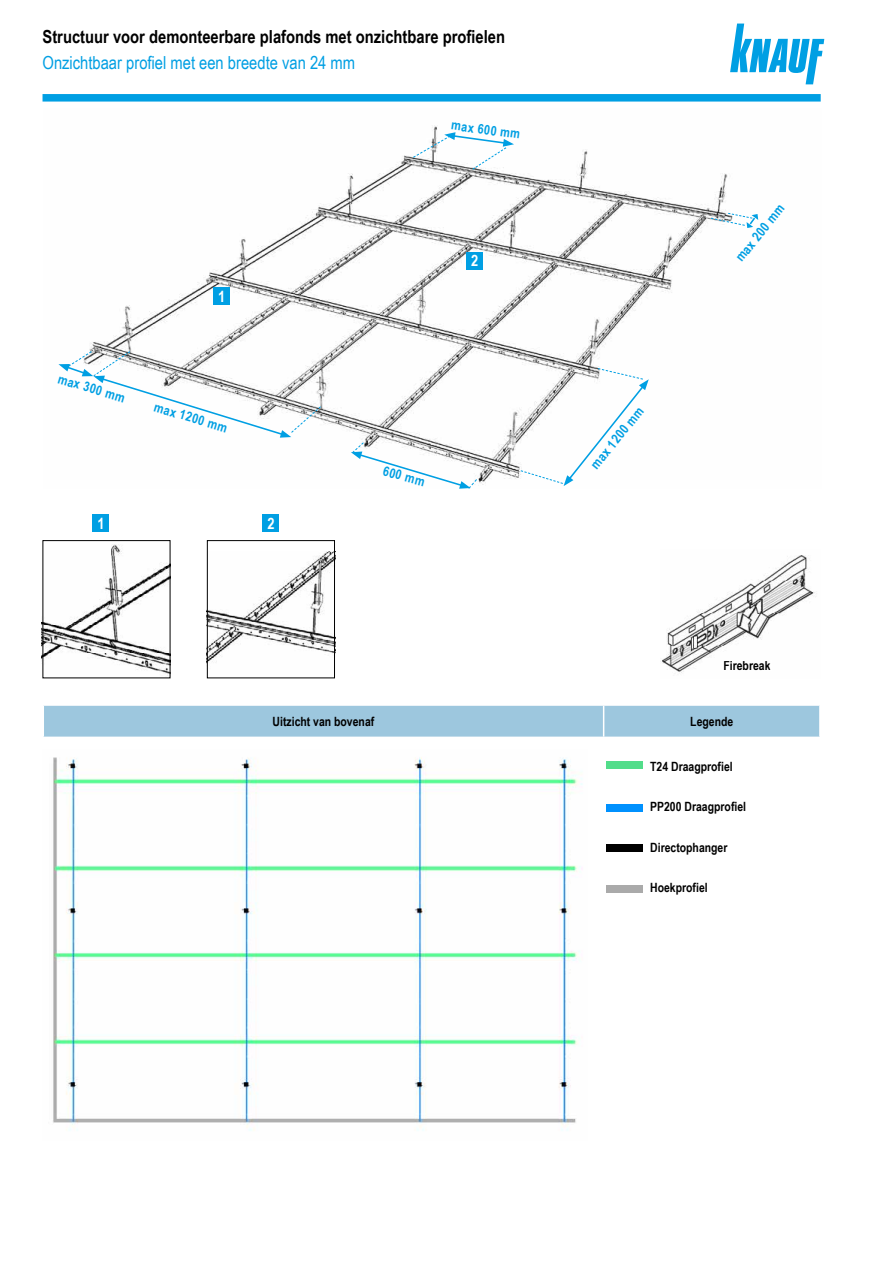
<style>
.page{position:relative;width:893px;height:1263px;background:#fff}
.page>*{position:absolute;margin:0;border:0;box-sizing:border-box;transform-origin:0 0}
.t1{font:700 18px "Arial Narrow";color:#000}
.t2{font:18px "Arial Narrow";color:#009fe3}
.Text_TB{font:700 15.75px "Arial Narrow";color:#fff}
._05_Text_8_12_nar_re{font:700 13.35px "Arial Narrow";color:#009fe3}
.Text_TB-2{font:700 12.75px "Arial Narrow";color:#000}
</style>
<div class="page">
<div style="left:43px;top:94px;width:778px;height:8px;background:#009fe3"></div>
<svg style="left:730px;top:24px;width:94px;height:60px"></svg>
<img style="left:53px;top:757px;width:530px;height:374px">
<div style="left:606px;top:762px;width:36px;height:7px;background:#52dd8a"></div>
<div style="left:606px;top:804px;width:36px;height:7px;background:#0091fe"></div>
<div style="left:606px;top:885px;width:36px;height:7px;background:#aaa"></div>
<div style="left:606px;top:845px;width:36px;height:7px;background:#000"></div>
<img style="left:89px;top:125px;width:670px;height:360px">
<div style="left:467px;top:252px;width:16px;height:17px;background:#009fe3"></div>
<div style="left:214px;top:288px;width:16px;height:17px;background:#009fe3"></div>
<div style="left:44px;top:706px;width:775px;height:31px;background:#9dc7de"></div>
<hr style="left:603px;top:706px;width:1px;height:31px;background:#fff">
<img style="left:662px;top:555px;width:153px;height:118px">
<img style="left:41px;top:540px;width:127px;height:138px">
<div style="left:93px;top:514px;width:16px;height:17px;background:#009fe3"></div>
<div style="left:43px;top:540px;width:127px;height:138px;border:1px solid #000"></div>
<img style="left:209px;top:551px;width:127px;height:111px">
<div style="left:263px;top:514px;width:16px;height:17px;background:#009fe3"></div>
<div style="left:207px;top:540px;width:128px;height:138px;border:1px solid #000"></div>
<svg style="left:520px;top:368px;width:129px;height:118px"></svg>
<svg style="left:351px;top:442px;width:127px;height:47px"></svg>
<svg style="left:58px;top:350px;width:264px;height:88px"></svg>
<svg style="left:412px;top:132px;width:102px;height:38px"></svg>
<svg style="left:710px;top:212px;width:48px;height:16px"></svg>
<p class="t1" style="left:43px;top:23px;width:464px">Structuur voor demonteerbare plafonds met onzichtbare profielen</p>
<p class="t2" style="left:43px;top:49px;width:314px">Onzichtbaar profiel met een breedte van 24 mm</p>
<p class="Text_TB" style="left:218px;top:284px;width:9px">1</p>
<p class="_05_Text_8_12_nar_re" style="left:61px;top:369px;width:71px;rotate:16deg">max 300 mm</p>
<p class="_05_Text_8_12_nar_re" style="left:157px;top:397px;width:77px;rotate:16deg">max 1200 mm</p>
<p class="Text_TB" style="left:97px;top:511px;width:9px">1</p>
<p class="Text_TB" style="left:267px;top:511px;width:9px">2</p>
<p class="_05_Text_8_12_nar_re" style="left:453px;top:115px;width:71px;rotate:8deg">max 600 mm</p>
<p class="Text_TB" style="left:471px;top:249px;width:9px">2</p>
<p class="_05_Text_8_12_nar_re" style="left:386px;top:461px;width:44px;rotate:15deg">600 mm</p>
<p class="_05_Text_8_12_nar_re" style="left:585px;top:461px;width:77px;rotate:-51deg">max 1200 mm</p>
<p class="_05_Text_8_12_nar_re" style="left:730px;top:253px;width:71px;rotate:-51deg">max 200 mm</p>
<p class="Text_TB-2" style="left:723px;top:656px;width:49px">Firebreak</p>
<p class="Text_TB-2" style="left:273px;top:712px;width:103px">Uitzicht van bovenaf</p>
<p class="Text_TB-2" style="left:690px;top:712px;width:44px">Legende</p>
<p class="Text_TB-2" style="left:650px;top:757px;width:84px">T24 Draagprofiel</p>
<p class="Text_TB-2" style="left:650px;top:797px;width:97px">PP200 Draagprofiel</p>
<p class="Text_TB-2" style="left:650px;top:838px;width:79px">Directophanger</p>
<p class="Text_TB-2" style="left:650px;top:878px;width:59px">Hoekprofiel</p>
</div>
